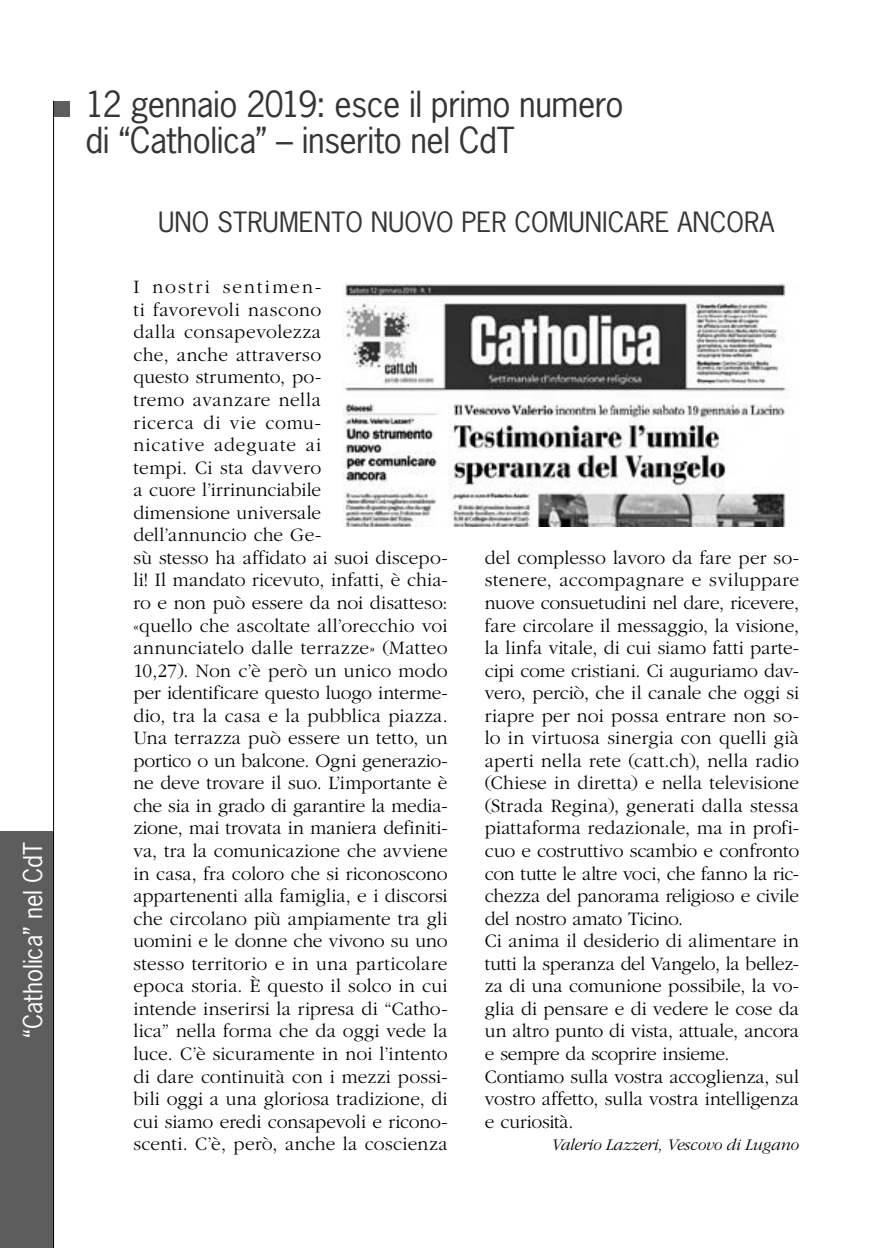
<style>
.page{position:relative;width:879px;height:1248px;background:#fff}
.page>*{position:absolute;margin:0;border:0;box-sizing:border-box;transform-origin:0 0}
.t1{font:33.8px/35.6px "News Gothic";letter-spacing:-.015em;color:#353535}
.t2{font:26.2px "News Gothic";color:#353535}
.t3{font:24.4px "News Gothic";color:#fff}
.t4{font:300 19.8px/22.6px "Garamond";letter-spacing:.005em;color:#000}
.t5{font:italic 300 18px "Frutiger CE";color:#fff}
.t6{font:italic 300 17px "Garamond";letter-spacing:-.01em;color:#000}
</style>
<div class="page">
<div style="left:54px;top:101px;width:16px;height:16px;background:#5d5d5d"></div>
<div style="left:0;top:831px;width:54px;height:416px;background:#5d5d5d"></div>
<hr style="left:53px;top:101px;width:1px;height:1146px;background:#000">
<img style="left:342px;top:284px;width:444px;height:242px">
<p class="t3" style="left:17px;top:1037px;width:197px;rotate:-90deg">“Catholica” nel CdT</p>
<p class="t5" style="left:22px;top:1120px;width:172px;rotate:-90deg">Comunità in cammino</p>
<h1 class="t1" style="left:86px;top:86px;width:539px">12 gennaio 2019: esce il primo numero di “Catholica” – inserito nel CdT</h1>
<h2 class="t2" style="left:158px;top:205px;width:618px">UNO STRUMENTO NUOVO PER COMUNICARE ANCORA</h2>
<p class="t4" style="left:133px;top:276px;width:316px">I nostri sentimen-<br>ti favorevoli nascono<br>dalla consapevolezza<br>che, anche attraverso<br>questo strumento, po-<br>tremo avanzare nella<br>ricerca di vie comu-<br>nicative adeguate ai<br>tempi. Ci sta davvero<br>a cuore l’irrinunciabile<br>dimensione universale<br>dell’annuncio che Ge-<br>sù stesso ha affidato ai suoi discepo&shy;li! Il mandato ricevuto, infatti, è chia&shy;ro e non può essere da noi disatteso: «quello che ascoltate all’orecchio voi annunciatelo dalle terrazze» (Matteo<br>10,27). Non c’è però un unico modo per identificare questo luogo interme&shy;dio, tra la casa e la pubblica piazza.<br>Una terrazza può essere un tetto, un portico o un balcone. Ogni generazio&shy;ne deve trovare il suo. L’importante è che sia in grado di garantire la media&shy;zione, mai trovata in maniera definiti&shy;va, tra la comunicazione che avviene in casa, fra coloro che si riconoscono appartenenti alla famiglia, e i discorsi che circolano più ampiamente tra gli uomini e le donne che vivono su uno stesso territorio e in una particolare epoca storia. È questo il solco in cui intende inserirsi la ripresa di “Catho&shy;lica” nella forma che da oggi vede la luce. C’è sicuramente in noi l’intento di dare continuità con i mezzi possi&shy;bili oggi a una gloriosa tradizione, di cui siamo eredi consapevoli e ricono&shy;scenti. C’è, però, anche la coscienza</p>
<p class="t4" style="left:485px;top:546px;width:316px">del complesso lavoro da fare per so&shy;stenere, accompagnare e sviluppare nuove consuetudini nel dare, ricevere, fare circolare il messaggio, la visione, la linfa vitale, di cui siamo fatti parte&shy;cipi come cristiani. Ci auguriamo dav&shy;vero, perciò, che il canale che oggi si riapre per noi possa entrare non so&shy;lo in virtuosa sinergia con quelli già aperti nella rete (catt.ch), nella radio (Chiese in diretta) e nella televisione (Strada Regina), generati dalla stessa piattaforma redazionale, ma in profi&shy;cuo e costruttivo scambio e confronto con tutte le altre voci, che fanno la ric&shy;chezza del panorama religioso e civile del nostro amato Ticino.<br>Ci anima il desiderio di alimentare in tutti la speranza del Vangelo, la bellez&shy;za di una comunione possibile, la vo&shy;glia di pensare e di vedere le cose da un altro punto di vista, attuale, ancora e sempre da scoprire insieme.<br>Contiamo sulla vostra accoglienza, sul vostro affetto, sulla vostra intelligenza e curiosità.</p>
<p class="t6" style="left:551px;top:1135px;width:249px">Valerio Lazzeri, Vescovo di Lugano</p>
</div>
